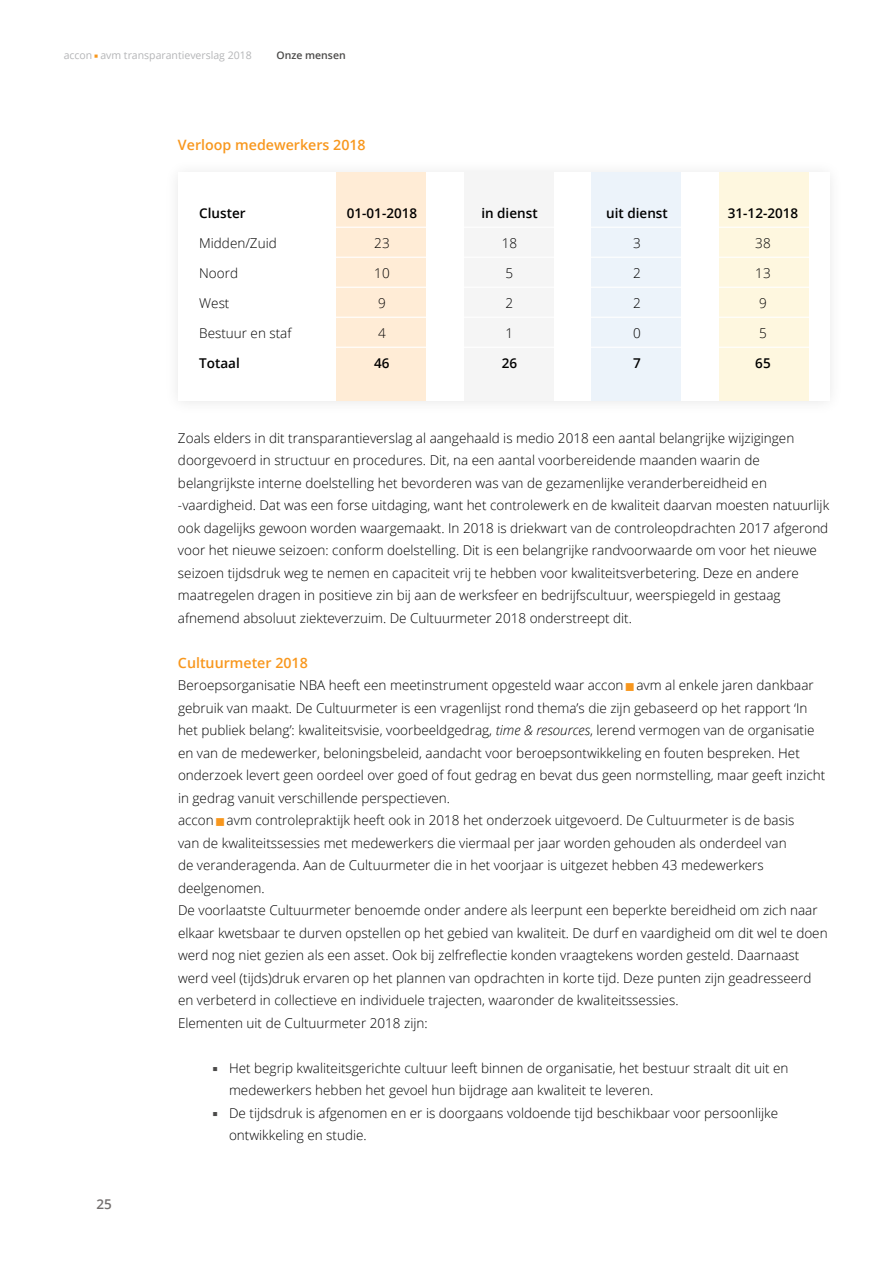
<style>
.page{position:relative;width:893px;height:1263px;background:#fff}
.page>*{position:absolute;margin:0;border:0;box-sizing:border-box;transform-origin:0 0}
.t1{font:600 14.25px "Open Sans";color:#f8971d}
.t2{font:300 13.5px/22.5px "Open Sans";color:#000}
.t3{font:600 13.5px "Open Sans";color:#000}
.t4{font:600 13.5px "Open Sans";color:#736f6e}
.t5{font:10.5px "Open Sans";color:#b4b5b7}
.t6{font:600 10.5px "Open Sans";color:#4b4a49}
.s1{color:#f8971d}
.s2{font-style:italic}
.s3{color:#4b4a49}
</style>
<div class="page">
<div style="left:164px;top:158px;width:680px;height:257px;background:#fbfbfb"></div>
<div style="left:178px;top:173px;width:651px;height:228px;background:#fff"></div>
<div style="left:336px;top:173px;width:90px;height:228px;background:#ffecd6"></div>
<div style="left:464px;top:173px;width:89px;height:228px;background:#f5f5f5"></div>
<div style="left:591px;top:173px;width:90px;height:228px;background:#ecf3fa"></div>
<div style="left:719px;top:173px;width:89px;height:228px;background:#fef7df"></div>
<hr style="left:199px;top:227px;width:625px;height:1px;background:#fff">
<hr style="left:199px;top:257px;width:625px;height:1px;background:#fff">
<hr style="left:199px;top:287px;width:625px;height:1px;background:#fff">
<hr style="left:199px;top:317px;width:625px;height:1px;background:#fff">
<hr style="left:199px;top:347px;width:625px;height:1px;background:#fff">
<p class="t5" style="left:64px;top:48px;width:190px">accon<span class="s1">▪</span> avm transparantieverslag 2018</p>
<p class="t6" style="left:276px;top:48px;width:71px">Onze mensen</p>
<p class="t1" style="left:178px;top:135px;width:189px">Verloop medewerkers 2018</p>
<p class="t3" style="left:199px;top:203px;width:48px">Cluster</p>
<p class="t3" style="left:347px;top:203px;width:72px">01-01-2018</p>
<p class="t3" style="left:481px;top:203px;width:58px">in dienst</p>
<p class="t3" style="left:606px;top:203px;width:63px">uit dienst</p>
<p class="t3" style="left:728px;top:203px;width:72px">31-12-2018</p>
<p class="t2" style="left:199px;top:231px;width:79px">Midden/Zuid</p>
<p class="t2" style="left:374px;top:231px;width:17px">23</p>
<p class="t2" style="left:502px;top:231px;width:17px">18</p>
<p class="t2" style="left:633px;top:231px;width:9px">3</p>
<p class="t2" style="left:755px;top:231px;width:17px">38</p>
<p class="t2" style="left:199px;top:261px;width:40px">Noord</p>
<p class="t2" style="left:374px;top:261px;width:17px">10</p>
<p class="t2" style="left:506px;top:261px;width:9px">5</p>
<p class="t2" style="left:633px;top:261px;width:9px">2</p>
<p class="t2" style="left:755px;top:261px;width:17px">13</p>
<p class="t2" style="left:199px;top:291px;width:32px">West</p>
<p class="t2" style="left:378px;top:291px;width:9px">9</p>
<p class="t2" style="left:506px;top:291px;width:9px">2</p>
<p class="t2" style="left:633px;top:291px;width:9px">2</p>
<p class="t2" style="left:759px;top:291px;width:9px">9</p>
<p class="t2" style="left:199px;top:321px;width:94px">Bestuur en staf</p>
<p class="t2" style="left:378px;top:321px;width:9px">4</p>
<p class="t2" style="left:506px;top:321px;width:9px">1</p>
<p class="t2" style="left:633px;top:321px;width:9px">0</p>
<p class="t2" style="left:759px;top:321px;width:9px">5</p>
<p class="t3" style="left:199px;top:353px;width:42px">Totaal</p>
<p class="t3" style="left:374px;top:353px;width:17px">46</p>
<p class="t3" style="left:502px;top:353px;width:17px">26</p>
<p class="t3" style="left:633px;top:353px;width:9px">7</p>
<p class="t3" style="left:755px;top:353px;width:17px">65</p>
<p class="t4" style="left:96px;top:1195px;width:17px">25</p>
<p class="t2" style="left:178px;top:426px;width:653px">Zoals elders in dit transparantieverslag al aangehaald is medio 2018 een aantal belangrijke wijzigingen doorgevoerd in structuur en procedures. Dit, na een aantal voorbereidende maanden waarin de belangrijkste interne doelstelling het bevorderen was van de gezamenlijke veranderbereidheid en -vaardigheid. Dat was een forse uitdaging, want het controlewerk en de kwaliteit daarvan moesten natuurlijk ook dagelijks gewoon worden waargemaakt. In 2018 is driekwart van de controleopdrachten 2017 afgerond voor het nieuwe seizoen: conform doelstelling. Dit is een belangrijke randvoorwaarde om voor het nieuwe seizoen tijdsdruk weg te nemen en capaciteit vrij te hebben voor kwaliteitsverbetering. Deze en andere maatregelen dragen in positieve zin bij aan de werksfeer en bedrijfscultuur, weerspiegeld in gestaag afnemend absoluut ziekteverzuim. De Cultuurmeter 2018 onderstreept dit.</p>
<p class="t1" style="left:178px;top:653px;width:131px">Cultuurmeter 2018</p>
<p class="t2" style="left:178px;top:674px;width:651px">Beroepsorganisatie NBA heeft een meetinstrument opgesteld waar accon<span class="s1">■</span>avm al enkele jaren dankbaar gebruik van maakt. De Cultuurmeter is een vragenlijst rond thema’s die zijn gebaseerd op het rapport ‘In het publiek belang’: kwaliteitsvisie, voorbeeldgedrag, <span class="s2">time &amp; resources</span>, lerend vermogen van de organisatie en van de medewerker, beloningsbeleid, aandacht voor beroepsontwikkeling en fouten bespreken. Het onderzoek levert geen oordeel over goed of fout gedrag en bevat dus geen normstelling, maar geeft inzicht in gedrag vanuit verschillende perspectieven.<br>accon<span class="s1">■</span>avm controlepraktijk heeft ook in 2018 het onderzoek uitgevoerd. De Cultuurmeter is de basis<br>van de kwaliteitssessies met medewerkers die viermaal per jaar worden gehouden als onderdeel van<br>de veranderagenda. Aan de Cultuurmeter die in het voorjaar is uitgezet hebben 43 medewerkers deelgenomen.<br>De voorlaatste Cultuurmeter benoemde onder andere als leerpunt een beperkte bereidheid om zich naar elkaar kwetsbaar te durven opstellen op het gebied van kwaliteit. De durf en vaardigheid om dit wel te doen werd nog niet gezien als een asset. Ook bij zelfreflectie konden vraagtekens worden gesteld. Daarnaast werd veel (tijds)druk ervaren op het plannen van opdrachten in korte tijd. Deze punten zijn geadresseerd en verbeterd in collectieve en individuele trajecten, waaronder de kwaliteitssessies.<br>Elementen uit de Cultuurmeter 2018 zijn:</p>
<p class="t2" style="left:229px;top:1056px;width:561px;text-indent:-17px"><span class="s3">▪</span> Het begrip kwaliteitsgerichte cultuur leeft binnen de organisatie, het bestuur straalt dit uit en medewerkers hebben het gevoel hun bijdrage aan kwaliteit te leveren.</p>
<p class="t2" style="left:229px;top:1101px;width:551px;text-indent:-17px"><span class="s3">▪</span> De tijdsdruk is afgenomen en er is doorgaans voldoende tijd beschikbaar voor persoonlijke ontwikkeling en studie.</p>
</div>
